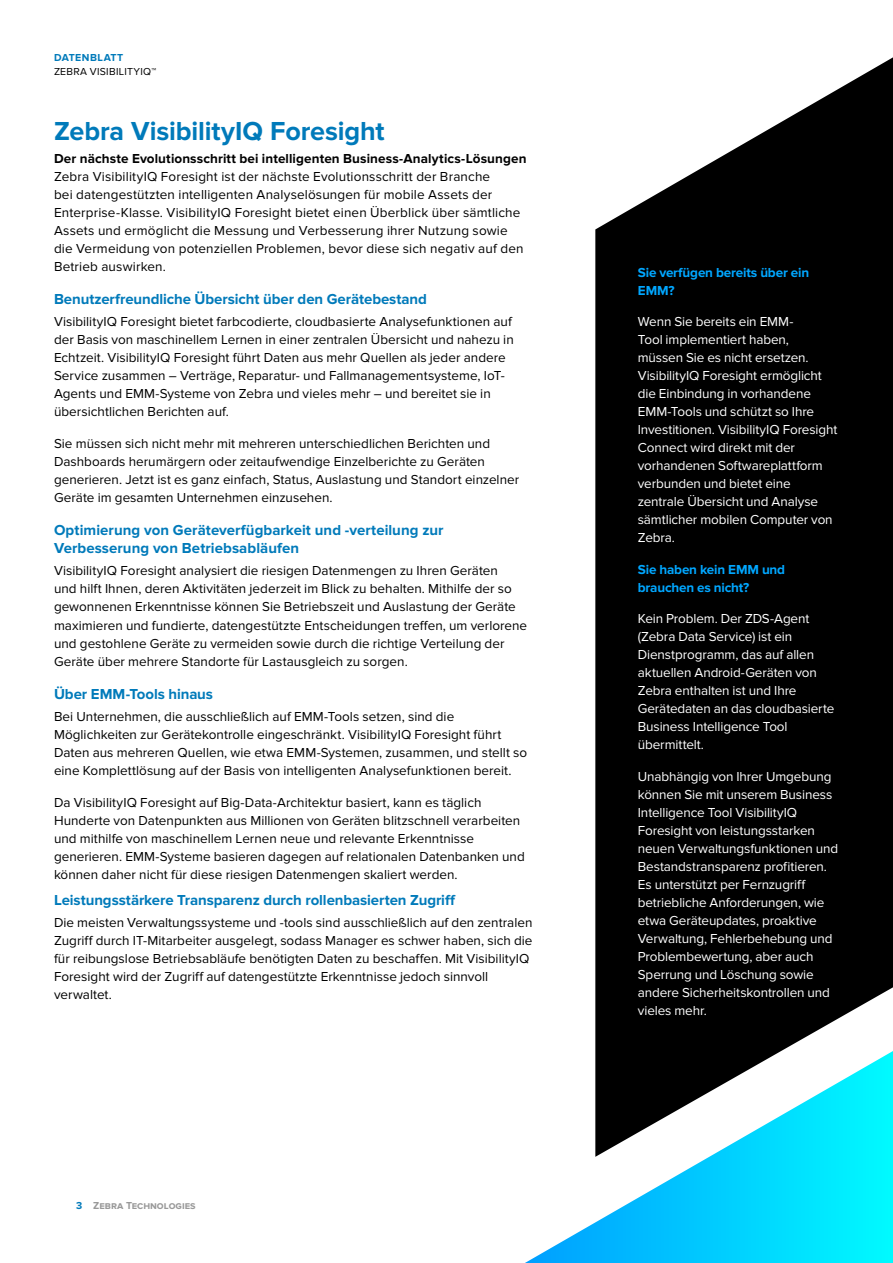
<style>
.page{position:relative;width:893px;height:1263px;background:#fff}
.page>*{position:absolute;margin:0;border:0;box-sizing:border-box;transform-origin:0 0}
.Heading-2{font:700 27px "Proxima Nova";letter-spacing:-.005em;color:#007aba}
.Subhead-3_with_space{font:700 15px/18px "Proxima Nova";color:#007aba}
.Bullets{font:13.5px/18px "Proxima Nova";color:#000}
.Body{font:13.5px/18px "Proxima Nova";letter-spacing:-.01em;color:#fff}
.Body-2{font:13.5px/18px "Proxima Nova";letter-spacing:.01em;color:#000}
.Body-3{font:700 13.5px/18px "Proxima Nova";letter-spacing:-.01em;color:#00a7ff}
.t1{font:700 10.5px "Proxima Nova";color:#999}
.t2{font:10.5px "Proxima Nova";letter-spacing:.03em;color:#000}
.t3{font:700 10.5px "Proxima Nova";letter-spacing:.05em;color:#007aba}
.s1{font-weight:700}
.s2{color:#007aba}
</style>
<div class="page">
<svg style="left:595px;top:57px;width:298px;height:994px;background:#1a1a1a"></svg>
<svg style="left:525px;top:1051px;width:368px;height:212px"></svg>
<p class="t3" style="left:54px;top:51px;width:71px">DATENBLATT</p>
<p class="t2" style="left:54px;top:66px;width:104px">ZEBRA VISIBILITYIQ™</p>
<p class="Heading-2" style="left:54px;top:115px;width:332px">Zebra VisibilityIQ Foresight</p>
<p class="Body-2" style="left:54px;top:150px;width:474px"><span class="s1">Der nächste Evolutionsschritt bei intelligenten Business-Analytics-Lösungen </span>Zebra VisibilityIQ Foresight ist der nächste Evolutionsschritt der Branche<br>bei datengestützten intelligenten Analyselösungen für mobile Assets der Enterprise-Klasse. VisibilityIQ Foresight bietet einen Überblick über sämtliche Assets und ermöglicht die Messung und Verbesserung ihrer Nutzung sowie die Vermeidung von potenziellen Problemen, bevor diese sich negativ auf den Betrieb auswirken.</p>
<p class="Subhead-3_with_space" style="left:54px;top:290px;width:374px">Benutzerfreundliche Übersicht über den Gerätebestand</p>
<p class="Bullets" style="left:54px;top:313px;width:461px">VisibilityIQ Foresight bietet farbcodierte, cloudbasierte Analysefunktionen auf der Basis von maschinellem Lernen in einer zentralen Übersicht und nahezu in Echtzeit. VisibilityIQ Foresight führt Daten aus mehr Quellen als jeder andere Service zusammen – Verträge, Reparatur- und Fallmanagementsysteme, IoT-Agents und EMM-Systeme von Zebra und vieles mehr – und bereitet sie in übersichtlichen Berichten auf.</p>
<p class="Bullets" style="left:54px;top:435px;width:467px">Sie müssen sich nicht mehr mit mehreren unterschiedlichen Berichten und Dashboards herumärgern oder zeitaufwendige Einzelberichte zu Geräten generieren. Jetzt ist es ganz einfach, Status, Auslastung und Standort einzelner Geräte im gesamten Unternehmen einzusehen.</p>
<p class="Subhead-3_with_space" style="left:54px;top:521px;width:391px">Optimierung von Geräteverfügbarkeit und -verteilung zur<br>Verbesserung von Betriebsabläufen</p>
<p class="Bullets" style="left:54px;top:562px;width:475px">VisibilityIQ Foresight analysiert die riesigen Datenmengen zu Ihren Geräten<br>und hilft Ihnen, deren Aktivitäten jederzeit im Blick zu behalten. Mithilfe der so gewonnenen Erkenntnisse können Sie Betriebszeit und Auslastung der Geräte maximieren und fundierte, datengestützte Entscheidungen treffen, um verlorene und gestohlene Geräte zu vermeiden sowie durch die richtige Verteilung der Geräte über mehrere Standorte für Lastausgleich zu sorgen.</p>
<p class="Subhead-3_with_space" style="left:54px;top:685px;width:161px">Über EMM-Tools hinaus</p>
<p class="Bullets" style="left:54px;top:708px;width:475px">Bei Unternehmen, die ausschließlich auf EMM-Tools setzen, sind die Möglichkeiten zur Gerätekontrolle eingeschränkt. VisibilityIQ Foresight führt Daten aus mehreren Quellen, wie etwa EMM-Systemen, zusammen, und stellt so eine Komplettlösung auf der Basis von intelligenten Analysefunktionen bereit.</p>
<p class="Bullets" style="left:54px;top:793px;width:472px">Da VisibilityIQ Foresight auf Big-Data-Architektur basiert, kann es täglich Hunderte von Datenpunkten aus Millionen von Geräten blitzschnell verarbeiten und mithilfe von maschinellem Lernen neue und relevante Erkenntnisse generieren. EMM-Systeme basieren dagegen auf relationalen Datenbanken und können daher nicht für diese riesigen Datenmengen skaliert werden.</p>
<p class="Subhead-3_with_space" style="left:54px;top:891px;width:403px">Leistungsstärkere Transparenz durch rollenbasierten Zugriff</p>
<p class="Bullets" style="left:54px;top:914px;width:480px">Die meisten Verwaltungssysteme und -tools sind ausschließlich auf den zentralen Zugriff durch IT-Mitarbeiter ausgelegt, sodass Manager es schwer haben, sich die für reibungslose Betriebsabläufe benötigten Daten zu beschaffen. Mit VisibilityIQ Foresight wird der Zugriff auf datengestützte Erkenntnisse jedoch sinnvoll verwaltet.</p>
<p class="t1" style="left:76px;top:1199px;width:121px"><span class="s2">3</span> Zebra Technologies</p>
<p class="Body-3" style="left:638px;top:263px;width:173px">Sie verfügen bereits über ein<br>EMM?</p>
<p class="Body" style="left:638px;top:313px;width:201px">Wenn Sie bereits ein EMM-<br>Tool implementiert haben, müssen Sie es nicht ersetzen.<br>VisibilityIQ Foresight ermöglicht die Einbindung in vorhandene<br>EMM-Tools und schützt so Ihre<br>Investitionen. VisibilityIQ Foresight<br>Connect wird direkt mit der vorhandenen Softwareplattform verbunden und bietet eine zentrale Übersicht und Analyse sämtlicher mobilen Computer von<br>Zebra.</p>
<p class="Body-3" style="left:638px;top:560px;width:149px">Sie haben kein EMM und brauchen es nicht?</p>
<p class="Body" style="left:638px;top:610px;width:198px">Kein Problem. Der ZDS-Agent (Zebra Data Service) ist ein<br>Dienstprogramm, das auf allen aktuellen Android-Geräten von<br>Zebra enthalten ist und Ihre<br>Gerätedaten an das cloudbasierte<br>Business Intelligence Tool übermittelt.</p>
<p class="Body" style="left:638px;top:767px;width:202px">Unabhängig von Ihrer Umgebung können Sie mit unserem Business<br>Intelligence Tool VisibilityIQ<br>Foresight von leistungsstarken neuen Verwaltungsfunktionen und<br>Bestandstransparenz profitieren.<br>Es unterstützt per Fernzugriff betriebliche Anforderungen, wie etwa Geräteupdates, proaktive<br>Verwaltung, Fehlerbehebung und<br>Problembewertung, aber auch<br>Sperrung und Löschung sowie andere Sicherheitskontrollen und vieles mehr.</p>
</div>
